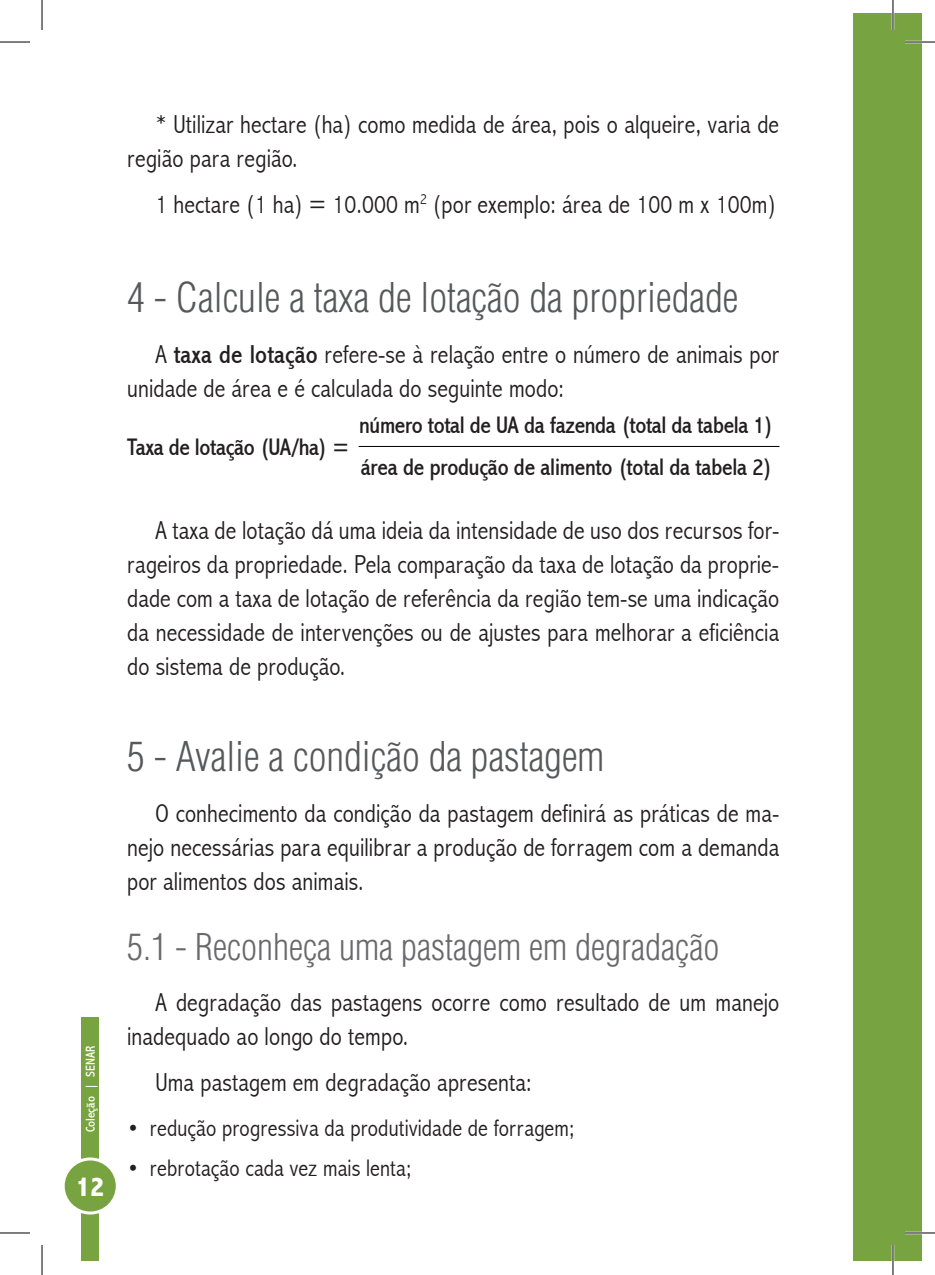
<style>
.page{position:relative;width:935px;height:1275px;background:#fff}
.page>*{position:absolute;margin:0;border:0;box-sizing:border-box;transform-origin:0 0}
.t1{font:300 condensed 40px "Helvetica LT Std";color:#57585a}
.t2{font:300 condensed 36px "Helvetica LT Std";color:#69696c}
.t3{font:800 condensed 28px "Abadi";color:#fff}
.t4{font:300 condensed 26px/34px "Abadi";letter-spacing:.005em;color:#231f20}
.t5{font:condensed 24px/42px "Abadi";letter-spacing:-.015em;color:#231f20}
.t6{font:300 condensed 24px "Abadi";letter-spacing:.005em;color:#231f20}
.t7{font:condensed 13px "Abadi";color:#fff}
.s1{font-weight:400}
</style>
<div class="page">
<div style="left:82px;top:1017px;width:17px;height:244px;background:#78a341"></div>
<div style="left:63px;top:1159px;width:54px;height:54px;background:#78a341;border-radius:50%"></div>
<div style="left:62px;top:1157px;width:57px;height:57px;border:3px solid #fff;border-radius:50%"></div>
<div style="left:853px;top:14px;width:39px;height:1247px;background:#78a341"></div>
<div style="left:892px;top:14px;width:29px;height:1247px;background:#78a341"></div>
<hr style="left:358px;top:446px;width:421px;height:1px;background:#000">
<hr style="left:904px;top:41px;width:30px;height:2px;background:#fff">
<hr style="left:904px;top:1231px;width:30px;height:3px;background:#fff">
<hr style="left:891px;top:0;width:3px;height:30px;background:#fff">
<hr style="left:891px;top:1245px;width:3px;height:30px;background:#fff">
<hr style="left:0;top:42px;width:30px;height:1px;background:#000">
<hr style="left:904px;top:42px;width:30px;height:1px;background:#000">
<hr style="left:0;top:1232px;width:30px;height:1px;background:#000">
<hr style="left:904px;top:1232px;width:30px;height:1px;background:#000">
<hr style="left:42px;top:0;width:1px;height:30px;background:#000">
<hr style="left:42px;top:1245px;width:1px;height:30px;background:#000">
<hr style="left:892px;top:0;width:1px;height:30px;background:#000">
<hr style="left:892px;top:1245px;width:1px;height:30px;background:#000">
<p class="t4" style="left:127px;top:108px;width:653px;text-indent:28px">* Utilizar hectare (ha) como medida de área, pois o alqueire, varia de região para região.</p>
<p class="t4" style="left:155px;top:187px;width:621px">1 hectare (1 ha) = 10.000 m<sup>2</sup> (por exemplo: área de 100 m x 100m)</p>
<p class="t7" style="left:83px;top:1132px;width:88px;rotate:-90deg">Coleção | SENAR</p>
<p class="t3" style="left:76px;top:1170px;width:30px">12</p>
<h1 class="t1" style="left:127px;top:272px;width:612px">4 - Calcule a taxa de lotação da propriedade</h1>
<p class="t4" style="left:127px;top:337px;width:653px;text-indent:28px">A <span class="s1">taxa de lotação</span> refere-se à relação entre o número de animais por unidade de área e é calculada do seguinte modo:</p>
<p class="t5" style="left:127px;top:426px;width:223px">Taxa de lotação (UA/ha) =</p>
<p class="t5" style="left:359px;top:404px;width:416px">número total de UA da fazenda (total da tabela 1) área de produção de alimento (total da tabela 2)</p>
<p class="t4" style="left:127px;top:513px;width:653px;text-align:justify;text-indent:28px">A taxa de lotação dá uma ideia da intensidade de uso dos recursos for&shy;rageiros da propriedade. Pela comparação da taxa de lotação da proprie&shy;dade com a taxa de lotação de referência da região tem-se uma indicação da necessidade de intervenções ou de ajustes para melhorar a eficiência do sistema de produção.</p>
<h1 class="t1" style="left:127px;top:731px;width:478px">5 - Avalie a condição da pastagem</h1>
<p class="t4" style="left:127px;top:796px;width:653px;text-align:justify;text-indent:28px">O conhecimento da condição da pastagem definirá as práticas de ma&shy;nejo necessárias para equilibrar a produção de forragem com a demanda por alimentos dos animais.</p>
<h2 class="t2" style="left:127px;top:924px;width:593px">5.1 - Reconheça uma pastagem em degradação</h2>
<p class="t4" style="left:127px;top:985px;width:653px;text-indent:28px">A degradação das pastagens ocorre como resultado de um manejo inadequado ao longo do tempo.</p>
<p class="t4" style="left:155px;top:1065px;width:377px">Uma pastagem em degradação apresenta:</p>
<p class="t6" style="left:127px;top:1114px;width:448px">• redução progressiva da produtividade de forragem;</p>
<p class="t6" style="left:127px;top:1154px;width:285px">• rebrotação cada vez mais lenta;</p>
</div>
